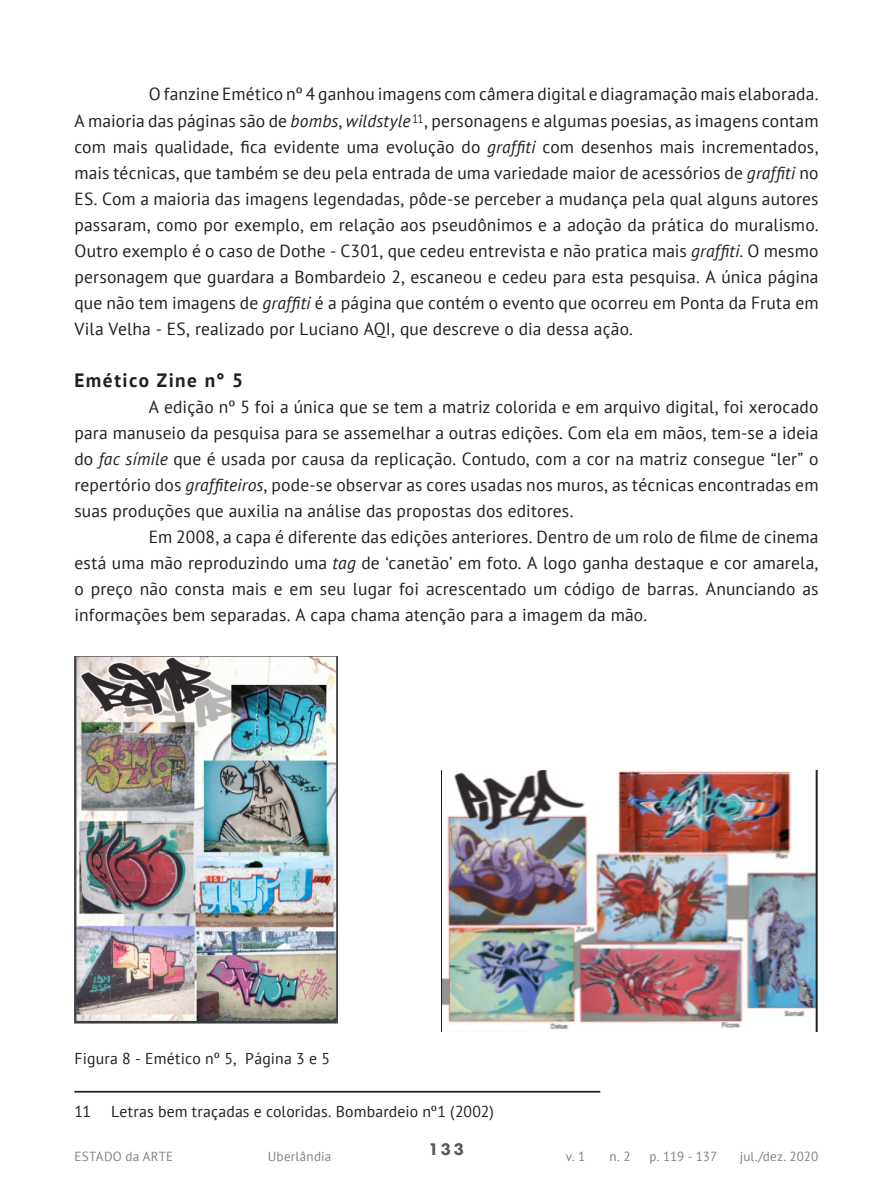
<style>
.page{position:relative;width:893px;height:1191px;background:#fff}
.page>*{position:absolute;margin:0;border:0;box-sizing:border-box;transform-origin:0 0}
.Artigo_-_Subtítulos{font:700 19.25px "PT Sans";letter-spacing:.075em;color:#231f20}
.Artigo_-_TEXTO{font:17.5px/26.1px "PT Sans";letter-spacing:.01em;color:#231f20;text-align:justify}
.t1{font:800 17.5px "Futura PT";color:#57585a}
.Nota_de_Rodapé{font:15.75px "PT Sans";letter-spacing:.01em;color:#231f20}
.Artigo_-_Legenda_Fig{font:15.75px "PT Sans";letter-spacing:.01em;color:#231f20}
.t2{font:13.12px "PT Sans";letter-spacing:.015em;color:#808285}
.s1{font-style:italic}
</style>
<div class="page">
<hr style="left:74px;top:1090px;width:526px;height:2px;background:#231f20">
<img style="left:74px;top:656px;width:263px;height:368px">
<img style="left:441px;top:770px;width:377px;height:262px">
<p class="Artigo_-_TEXTO" style="left:74px;top:81px;width:746px;text-indent:74px">O fanzine Emético nº 4 ganhou imagens com câmera digital e diagramação mais elaborada.<br>A maioria das páginas são de <span class="s1">bombs</span>, <span class="s1">wildstyle</span> <sup>11</sup>, personagens e algumas poesias, as imagens contam com mais qualidade, fica evidente uma evolução do <span class="s1">graffiti</span> com desenhos mais incrementados, mais técnicas, que também se deu pela entrada de uma variedade maior de acessórios de <span class="s1">graffiti</span> no ES. Com a maioria das imagens legendadas, pôde-se perceber a mudança pela qual alguns autores passaram, como por exemplo, em relação aos pseudônimos e a adoção da prática do muralismo.<br>Outro exemplo é o caso de Dothe - C301, que cedeu entrevista e não pratica mais <span class="s1">graffiti.</span> O mesmo personagem que guardara a Bombardeio 2, escaneou e cedeu para esta pesquisa. A única página que não tem imagens de <span class="s1">graffiti</span> é a página que contém o evento que ocorreu em Ponta da Fruta em Vila Velha - ES, realizado por Luciano AQI, que descreve o dia dessa ação.</p>
<p class="Artigo_-_Subtítulos" style="left:74px;top:367px;width:170px">Emético Zine n° 5</p>
<p class="Artigo_-_TEXTO" style="left:74px;top:393px;width:746px;text-indent:74px">A edição nº 5 foi a única que se tem a matriz colorida e em arquivo digital, foi xerocado para manuseio da pesquisa para se assemelhar a outras edições. Com ela em mãos, tem-se a ideia do <span class="s1">fac símile</span> que é usada por causa da replicação. Contudo, com a cor na matriz consegue “ler” o repertório dos <span class="s1">graffiteiros</span>, pode-se observar as cores usadas nos muros, as técnicas encontradas em suas produções que auxilia na análise das propostas dos editores.</p>
<p class="Artigo_-_TEXTO" style="left:74px;top:524px;width:746px;text-indent:74px">Em 2008, a capa é diferente das edições anteriores. Dentro de um rolo de filme de cinema está uma mão reproduzindo uma <span class="s1">tag</span> de ‘canetão’ em foto. A logo ganha destaque e cor amarela, o preço não consta mais e em seu lugar foi acrescentado um código de barras. Anunciando as informações bem separadas. A capa chama atenção para a imagem da mão.</p>
<p class="Artigo_-_Legenda_Fig" style="left:74px;top:1048px;width:257px">Figura 8 - Emético nº 5, Página 3 e 5</p>
<p class="Nota_de_Rodapé" style="left:74px;top:1101px;width:18px">11</p>
<p class="Nota_de_Rodapé" style="left:111px;top:1101px;width:384px">Letras bem traçadas e coloridas. Bombardeio nº1 (2002)</p>
<p class="t1" style="left:429px;top:1138px;width:37px">133</p>
<p class="t2" style="left:74px;top:1148px;width:100px">ESTADO da ARTE</p>
<p class="t2" style="left:268px;top:1148px;width:65px">Uberlândia</p>
<p class="t2" style="left:566px;top:1148px;width:21px">v. 1</p>
<p class="t2" style="left:610px;top:1148px;width:23px">n. 2</p>
<p class="t2" style="left:650px;top:1148px;width:69px">p. 119 - 137</p>
<p class="t2" style="left:740px;top:1148px;width:80px">jul./dez. 2020</p>
</div>
